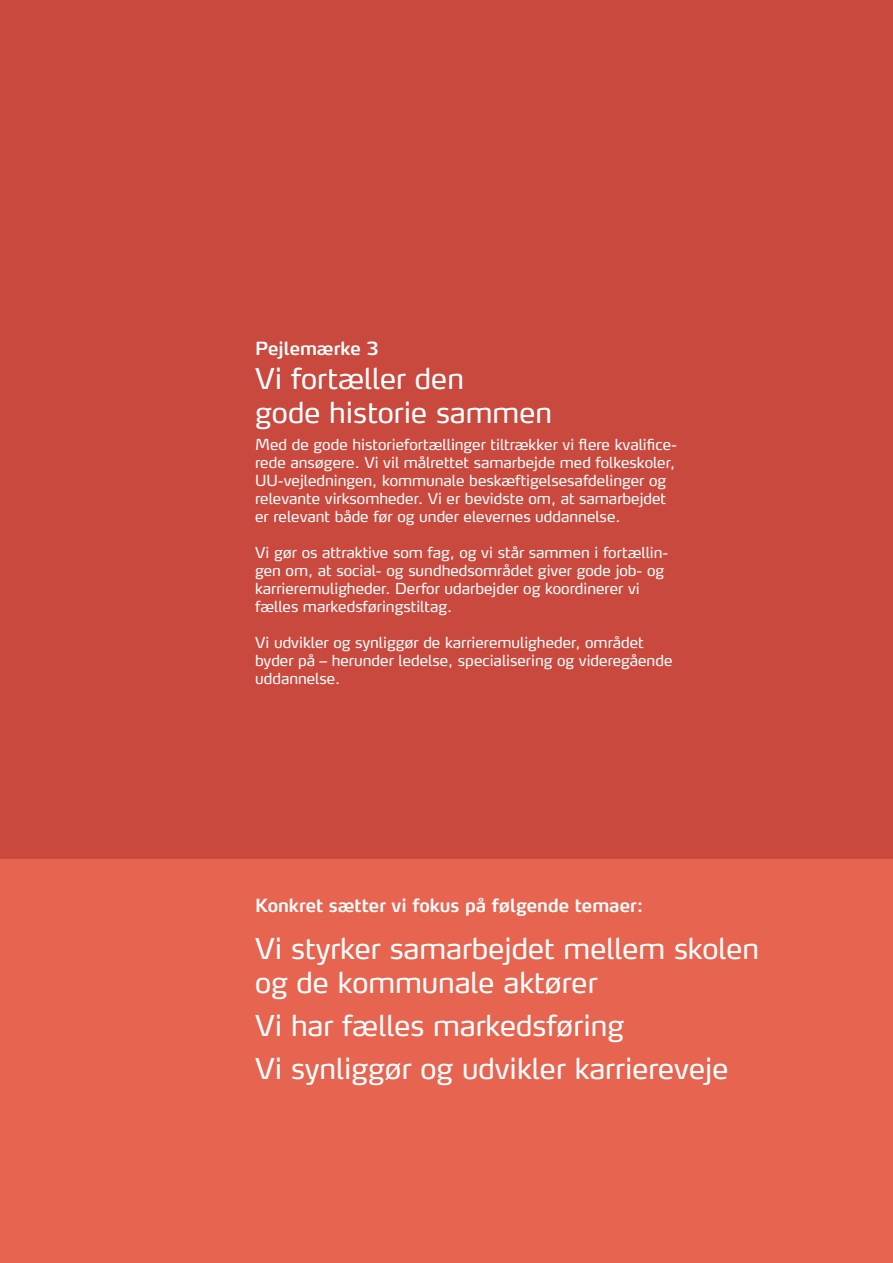
<style>
.page{position:relative;width:893px;height:1263px;background:#c9493e}
.page>*{position:absolute;margin:0;border:0;box-sizing:border-box;transform-origin:0 0}
.underrubrik{font:28.5px/34.2px "Max LF";color:#fff}
.fed_overskrift{font:600 18px "Max LF";color:#fff}
.Brød{font:15px/18px "Max LF";color:#fff}
</style>
<div class="page">
<div style="left:0;top:859px;width:893px;height:404px;background:#e76550"></div>
<p class="fed_overskrift" style="left:255px;top:337px;width:125px">Pejlemærke 3</p>
<p class="underrubrik" style="left:255px;top:361px;width:298px">Vi fortæller den<br>gode historie sammen</p>
<p class="Brød" style="left:255px;top:435px;width:423px">Med de gode historiefortællinger tiltrækker vi flere kvalifice&shy;rede ansøgere. Vi vil målrettet samarbejde med folkeskoler, UU-vejledningen, kommunale beskæftigelsesafdelinger og relevante virksomheder. Vi er bevidste om, at samarbejdet er relevant både før og under elevernes uddannelse.</p>
<p class="Brød" style="left:255px;top:543px;width:415px">Vi gør os attraktive som fag, og vi står sammen i fortællin&shy;gen om, at social- og sundhedsområdet giver gode job- og karrieremuligheder. Derfor udarbejder og koordinerer vi fælles markedsføringstiltag.</p>
<p class="Brød" style="left:255px;top:633px;width:419px">Vi udvikler og synliggør de karrieremuligheder, området byder på – herunder ledelse, specialisering og videregående uddannelse.</p>
<p class="fed_overskrift" style="left:255px;top:894px;width:390px">Konkret sætter vi fokus på følgende temaer:</p>
<p class="underrubrik" style="left:255px;top:931px;width:505px">Vi styrker samarbejdet mellem skolen og de kommunale aktører</p>
<p class="underrubrik" style="left:255px;top:1008px;width:370px">Vi har fælles markedsføring</p>
<p class="underrubrik" style="left:255px;top:1050px;width:475px">Vi synliggør og udvikler karriereveje</p>
</div>
